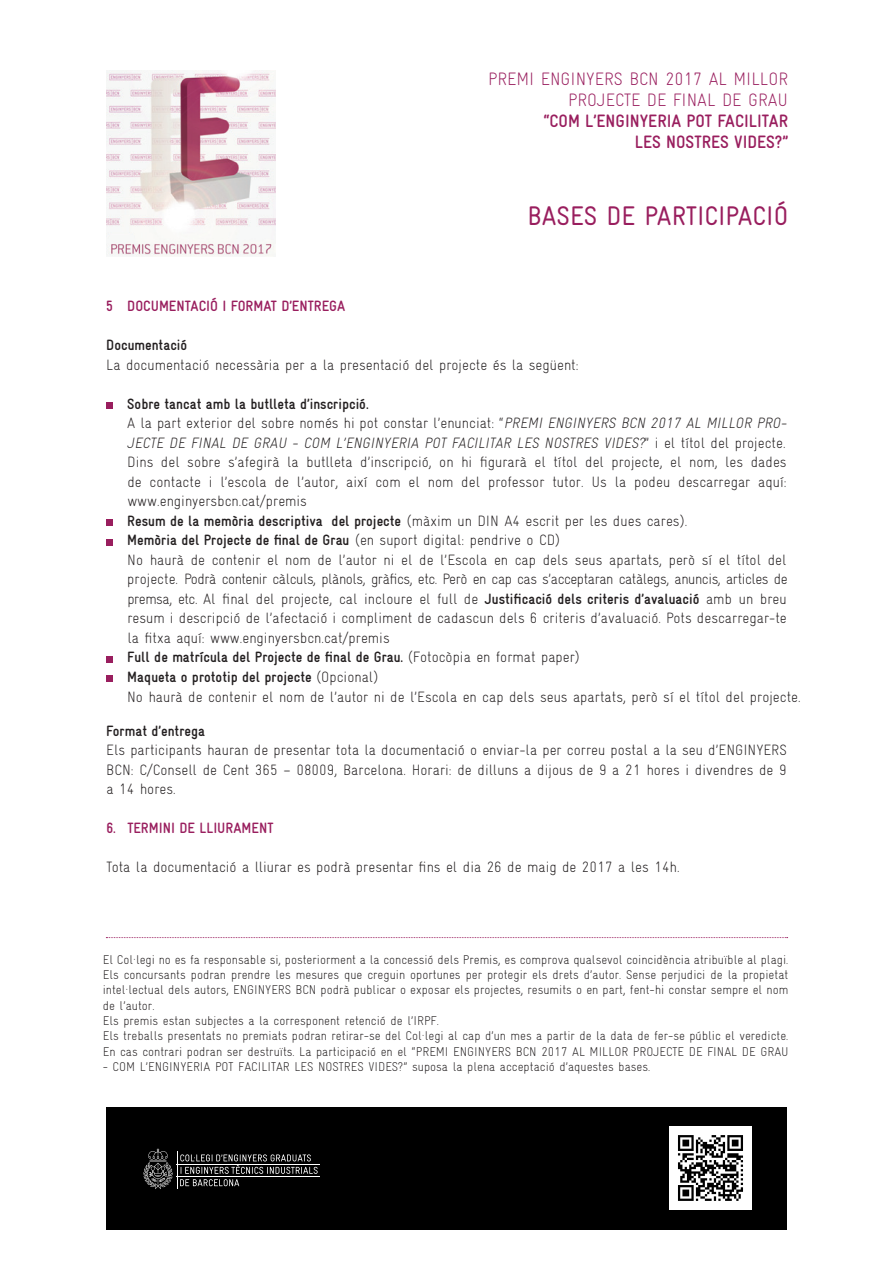
<style>
.page{position:relative;width:893px;height:1263px;background:#fff}
.page>*{position:absolute;margin:0;border:0;box-sizing:border-box;transform-origin:0 0}
.t1{font:27px "Gravur Condensed Reg CE";color:#991e5e}
.t2{font:18px/21px "Gravur Condensed Light CE";color:#991e5e;text-align:right}
.t3{font:18px/21px "Gravur Condensed Bold CE";color:#991e5e;text-align:right}
.t4{font:15px/19.5px "Gravur Condensed Light CE";color:#231f20;text-align:justify}
.t5{font:15px/19.5px "Gravur Condensed Bold CE";color:#231f20}
.t6{font:15px "Gravur Condensed Bold CE";color:#991e5e}
.t7{font:12.75px/15.3px "Gravur Condensed Light CE";color:#231f20}
.s1{font-style:italic}
.s2{font-family:"Gravur Condensed Light CE"}
.s3{font-family:"Gravur Condensed Bold CE"}
</style>
<div class="page">
<div style="left:106px;top:1107px;width:681px;height:123px;background:#000"></div>
<img style="left:106px;top:71px;width:170px;height:185px">
<div style="left:110px;top:235px;width:24px;height:5px;background:#f7f8f7"></div>
<hr style="left:177px;top:1176px;width:143px;height:1px;background:#fff">
<hr style="left:177px;top:1164px;width:143px;height:1px;background:#fff">
<svg style="left:143px;top:1148px;width:175px;height:41px"></svg>
<img style="left:669px;top:1127px;width:82px;height:82px">
<svg style="left:106px;top:937px;width:682px;height:1px"></svg>
<div style="left:106px;top:402px;width:6px;height:7px;background:#991e5e"></div>
<div style="left:106px;top:519px;width:6px;height:7px;background:#991e5e"></div>
<svg style="left:106px;top:539px;width:6px;height:6px"></svg>
<svg style="left:106px;top:656px;width:6px;height:6px"></svg>
<svg style="left:106px;top:676px;width:6px;height:6px"></svg>
<p class="t2" style="left:488px;top:68px;width:301px">PREMI ENGINYERS BCN 2017 AL MILLOR<br>PROJECTE DE FINAL DE GRAU</p>
<p class="t3" style="left:544px;top:110px;width:246px">“COM L’ENGINYERIA POT FACILITAR<br>LES NOSTRES VIDES?”</p>
<h1 class="t1" style="left:527px;top:201px;width:262px">BASES DE PARTICIPACIÓ</h1>
<p class="t6" style="left:106px;top:298px;width:241px">5 DOCUMENTACIÓ I FORMAT D’ENTREGA</p>
<p class="t5" style="left:106px;top:335px;width:82px">Documentació</p>
<p class="t4" style="left:106px;top:355px;width:474px">La documentació necessària per a la presentació del projecte és la següent:</p>
<p class="t5" style="left:127px;top:394px;width:243px">Sobre tancat amb la butlleta d’inscripció.</p>
<p class="t4" style="left:127px;top:413px;width:664px;text-align:left">A la part exterior del sobre només hi pot constar l’enunciat: “<span class="s1">PREMI ENGINYERS BCN 2017 AL MILLOR PRO-JECTE DE FINAL DE GRAU - COM L’ENGINYERIA POT FACILITAR LES NOSTRES VIDES?</span>” i e l t ít o l d e l p r o j e c t e .<br>Dins del sobre s’afegirà la butlleta d’inscripció, on hi figurarà el títol del projecte, el nom, les dades de contacte i l’escola de l’autor, així com el nom del professor tutor. Us la podeu descarregar aquí: www.enginyersbcn.cat/premis</p>
<p class="t5" style="left:127px;top:511px;width:561px">Resum de la memòria descriptiva del projecte <span class="s2">(màxim un DIN A4 escrit per les dues cares).<br></span>Memòria del Projecte de final de Grau <span class="s2">(en suport digital: pendrive o CD)</span></p>
<p class="t4" style="left:127px;top:550px;width:662px">No haurà de contenir el nom de l’autor ni el de l’Escola en cap dels seus apartats, però sí el títol del projecte. Podrà contenir càlculs, plànols, gràfics, etc. Però en cap cas s’acceptaran catàlegs, anuncis, articles de premsa, etc. Al final del projecte, cal incloure el full de <span class="s3">Justificació dels criteris d’avaluació</span> amb un breu resum i descripció de l’afectació i compliment de cadascun dels 6 criteris d’avaluació. Pots descarregar-te la fitxa aquí: www.enginyersbcn.cat/premis</p>
<p class="t5" style="left:127px;top:647px;width:454px;line-height:20px">Full de matrícula del Projecte de final de Grau. <span class="s2">(Fotocòpia en format paper)<br></span>Maqueta o prototip del projecte <span class="s2">(Opcional)</span></p>
<p class="t4" style="left:127px;top:687px;width:675px">No haurà de contenir el nom de l’autor ni de l’Escola en cap dels seus apartats, però sí el títol del projecte.</p>
<p class="t5" style="left:106px;top:721px;width:100px">Format d’entrega</p>
<p class="t4" style="left:106px;top:740px;width:682px">Els participants hauran de presentar tota la documentació o enviar-la per correu postal a la seu d’ENGINYERS BCN: C/Consell de Cent 365 – 08009, Barcelona. Horari: de dilluns a dijous de 9 a 21 hores i divendres de 9 a 14 hores.</p>
<p class="t6" style="left:106px;top:820px;width:169px">6. TERMINI DE LLIURAMENT</p>
<p class="t4" style="left:106px;top:857px;width:575px">Tota la documentació a lliurar es podrà presentar fins el dia 26 de maig de 2017 a les 14h.</p>
<p class="t7" style="left:103px;top:952px;width:687px">El Col·legi no es fa responsable si, posteriorment a la concessió dels Premis, es comprova qualsevol coincidència atribuïble al plagi.<br>Els concursants podran prendre les mesures que creguin oportunes per protegir els drets d’autor. Sense perjudici de la propietat intel·lectual dels autors, ENGINYERS BCN podrà publicar o exposar els projectes, resumits o en part, fent-hi constar sempre el nom de l’autor.<br>Els premis estan subjectes a la corresponent retenció de l’IRPF.<br>Els treballs presentats no premiats podran retirar-se del Col·legi al cap d’un mes a partir de la data de fer-se públic el veredicte.<br>En cas contrari podran ser destruïts. La participació en el “PREMI ENGINYERS BCN 2017 AL MILLOR PROJECTE DE FINAL DE GRAU</p>
<p class="t7" style="left:103px;top:1059px;width:549px">- COM L’ENGINYERIA POT FACILITAR LES NOSTRES VIDES?” suposa la plena acceptació d’aquestes bases.</p>
</div>
